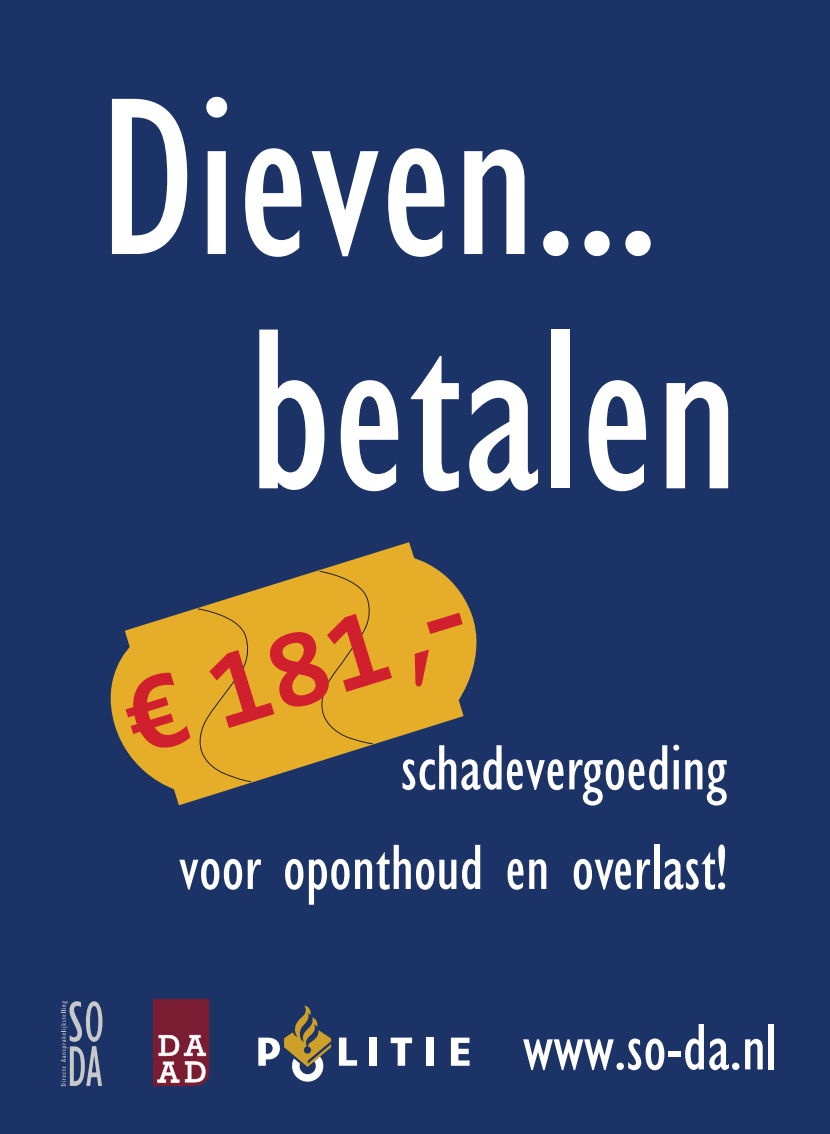
<style>
.page{position:relative;width:830px;height:1134px;background:#fff}
.page>*{position:absolute;margin:0;border:0;box-sizing:border-box;transform-origin:0 0}
.t1{font:condensed 237.5px "Gill Sans";color:#fff}
.t2{font:condensed 232.25px "Gill Sans";color:#fff}
.t3{font:condensed 68px "Gill Sans";color:#fff}
.t4{font:condensed 66px/99.5px "Gill Sans";color:#fff;text-align:right}
</style>
<div class="page">
<div style="left:0;top:0;width:829px;height:1134px;background:#1c3368"></div>
<svg style="left:110px;top:542px;width:367px;height:263px"></svg>
<svg style="left:125px;top:673px;width:65px;height:75px;background:#dc712b"></svg>
<svg style="left:196px;top:571px;width:196px;height:211px;background:#c78831"></svg>
<svg style="left:414px;top:649px;width:15px;height:38px"></svg>
<svg style="left:426px;top:613px;width:36px;height:21px"></svg>
<svg style="left:61px;top:1001px;width:41px;height:85px"></svg>
<svg style="left:450px;top:1038px;width:19px;height:28px"></svg>
<div style="left:425px;top:1037px;width:8px;height:29px;background:#fff"></div>
<svg style="left:339px;top:1037px;width:18px;height:29px"></svg>
<svg style="left:390px;top:1037px;width:22px;height:29px"></svg>
<div style="left:369px;top:1037px;width:7px;height:29px;background:#fff"></div>
<svg style="left:258px;top:1005px;width:73px;height:77px"></svg>
<svg style="left:153px;top:1000px;width:56px;height:86px;background:#924758"></svg>
<h2 class="t2" style="left:99px;top:52px;width:560px">Dieven...</h2>
<h1 class="t1" style="left:248px;top:282px;width:492px">betalen</h1>
<p class="t4" style="left:179px;top:720px;width:550px">schadevergoeding<br>voor oponthoud en overlast!</p>
<p class="t3" style="left:522px;top:1010px;width:256px">www.so-da.nl</p>
</div>
